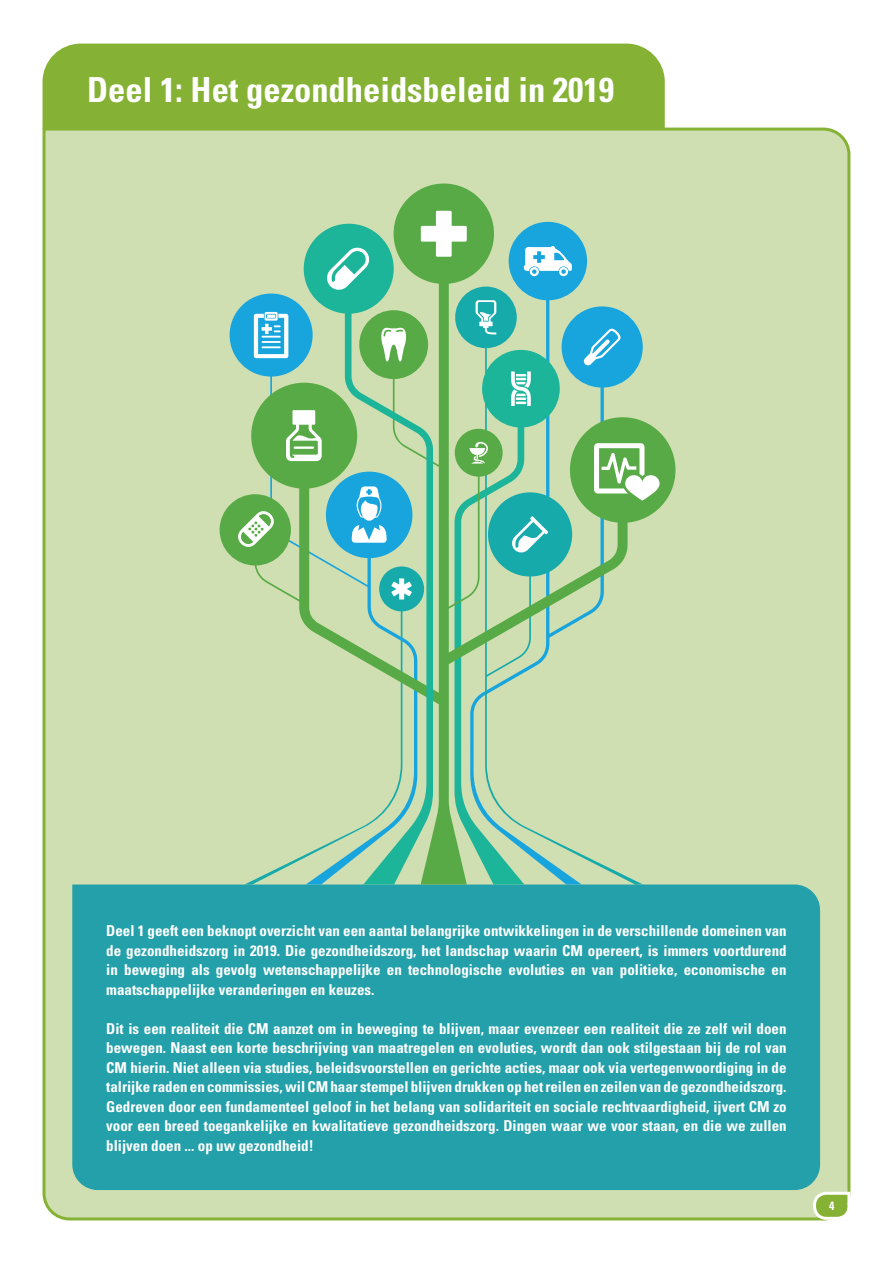
<style>
.page{position:relative;width:893px;height:1263px;background:#fff}
.page>*{position:absolute;margin:0;border:0;box-sizing:border-box;transform-origin:0 0}
.DEEL_TITEL{font:700 condensed 34.5px "Univers LT Std";color:#fff}
.t1{font:700 condensed 15px/19.5px "Univers LT Std";color:#fff;text-align:justify}
.t2{font:700 condensed 12px "Univers LT Std";color:#fff}
</style>
<div class="page">
<div style="left:42px;top:126px;width:809px;height:1095px;background:#cfdfb1"></div>
<div style="left:43px;top:44px;width:622px;height:85px;background:#85b234"></div>
<div style="left:72px;top:884px;width:748px;height:306px;background:#23a0a9"></div>
<svg style="left:220px;top:184px;width:455px;height:700px;background:#a8d1a6"></svg>
<div style="left:455px;top:429px;width:48px;height:48px;background:#57aa45;border-radius:50%"></div>
<svg style="left:511px;top:516px;width:37px;height:37px"></svg>
<svg style="left:232px;top:505px;width:48px;height:48px"></svg>
<svg style="left:594px;top:443px;width:66px;height:58px"></svg>
<svg style="left:421px;top:211px;width:46px;height:46px"></svg>
<svg style="left:254px;top:312px;width:34px;height:46px"></svg>
<svg style="left:286px;top:410px;width:18px;height:51px"></svg>
<svg style="left:511px;top:371px;width:20px;height:35px"></svg>
<svg style="left:469px;top:441px;width:19px;height:23px"></svg>
<svg style="left:476px;top:300px;width:20px;height:34px"></svg>
<svg style="left:524px;top:246px;width:48px;height:30px"></svg>
<svg style="left:583px;top:329px;width:38px;height:37px"></svg>
<svg style="left:304px;top:224px;width:129px;height:660px;background:#98cda5"></svg>
<svg style="left:327px;top:247px;width:43px;height:43px"></svg>
<svg style="left:811px;top:1190px;width:40px;height:31px"></svg>
<p class="DEEL_TITEL" style="left:87px;top:68px;width:528px">Deel 1: Het gezondheidsbeleid in 2019</p>
<p class="t1" style="left:106px;top:921px;width:682px">Deel 1 geeft een beknopt overzicht van een aantal belangrijke ontwikkelingen in de verschillende domeinen van de gezondheidszorg in 2019. Die gezondheidszorg, het landschap waarin CM opereert, is immers voortdurend in beweging als gevolg wetenschappelijke en technologische evoluties en van politieke, economische en maatschappelijke veranderingen en keuzes.</p>
<p class="t1" style="left:106px;top:1018px;width:682px">Dit is een realiteit die CM aanzet om in beweging te blijven, maar evenzeer een realiteit die ze zelf wil doen bewegen. Naast een korte beschrijving van maatregelen en evoluties, wordt dan ook stilgestaan bij de rol van CM hierin. Niet alleen via studies, beleidsvoorstellen en gerichte acties, maar ook via vertegenwoordiging in de talrijke raden en commissies, wil CM haar stempel blijven drukken op het reilen en zeilen van de gezondheidszorg.<br>Gedreven door een fundamenteel geloof in het belang van solidariteit en sociale rechtvaardigheid, ijvert CM zo voor een breed toegankelijke en kwalitatieve gezondheidszorg. Dingen waar we voor staan, en die we zullen blijven doen ... op uw gezondheid!</p>
<p class="t2" style="left:829px;top:1198px;width:7px">4</p>
</div>
